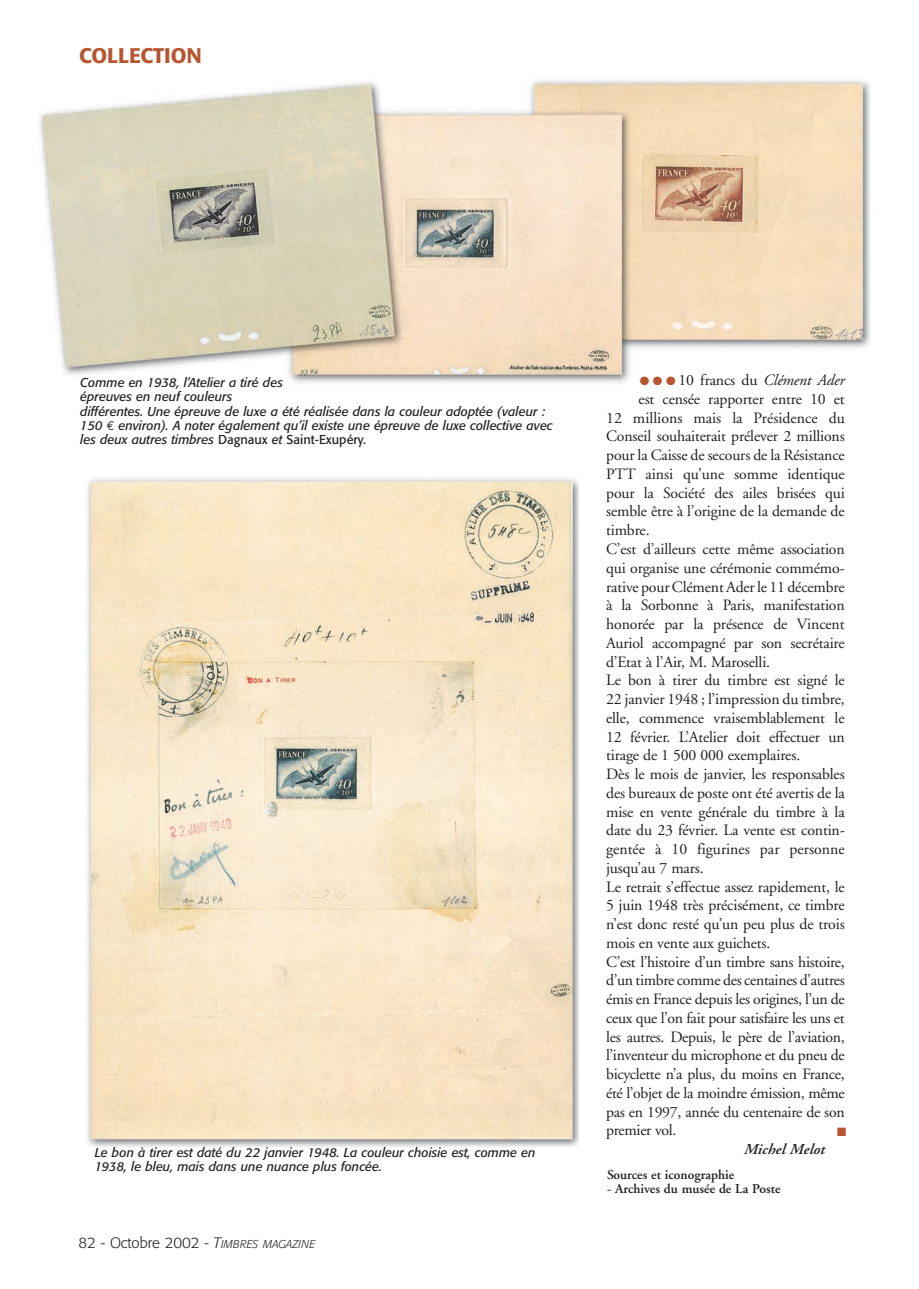
<style>
.page{position:relative;width:919px;height:1289px;background:#fff}
.page>*{position:absolute;margin:0;border:0;box-sizing:border-box;transform-origin:0 0}
.t1{font:500 21px "Formata";color:#b85530}
.t2{font:15.75px "Adobe Garamond";letter-spacing:-.01em;color:#231f20}
.t3{font:italic 15.75px "Adobe Garamond";letter-spacing:-.01em;color:#231f20}
.t4{font:300 15px "Formata";color:#231f20}
.t5{font:italic 600 15px "Adobe Garamond";color:#231f20;scale:1.05 1}
.t6{font:600 13.5px "Adobe Garamond";color:#231f20}
.t7{font:italic 12.75px/14.2px "Formata";color:#231f20}
.t8{font:12px "Zapf Dingbats";color:#b85530}
.s1{font-family:"Euro Mono Std";font-style:normal}
.s2{font-style:normal}
.s3{font-style:italic}
.s4{font-style:italic;font-size:11.25px}
</style>
<div class="page">
<img style="left:39px;top:80px;width:831px;height:303px">
<img style="left:87px;top:477px;width:491px;height:669px">
<h1 class="t1" style="left:79px;top:43px;width:124px">COLLECTION</h1>
<p class="t7" style="left:80px;top:375px;width:474px">Comme en 1938, l’Atelier a tiré des<br>épreuves en neuf couleurs<br>différentes. Une épreuve de luxe a été réalisée dans la couleur adoptée (valeur :<br>150 <span class="s1">€</span> environ). A noter également qu’il existe une épreuve de luxe collective avec les deux autres timbres <span class="s2">Dagnaux</span> et <span class="s2">Saint-Exupéry.</span></p>
<p class="t7" style="left:95px;top:1145px;width:442px">Le bon à tirer est daté du 22 janvier 1948. La couleur choisie est, comme en<br>1938, le bleu, mais dans une nuance plus foncée.</p>
<p class="t4" style="left:78px;top:1234px;width:238px">82 - Octobre 2002 - <span class="s3">T</span><span class="s4">IMBRES MAGAZINE</span></p>
<p class="t3" style="left:678px;top:372px;width:168px"><span class="s2">10 francs du</span> Clément Ader</p>
<p class="t2" style="left:638px;top:390px;width:207px">est censée rapporter entre 10 et</p>
<p class="t2" style="left:606px;top:409px;width:240px">12 millions mais la Présidence du</p>
<p class="t2" style="left:606px;top:428px;width:240px">Conseil souhaiterait prélever 2 millions</p>
<p class="t2" style="left:606px;top:447px;width:240px">pour la Caisse de secours de la Résistance</p>
<p class="t2" style="left:606px;top:465px;width:240px">PTT ainsi qu’une somme identique</p>
<p class="t2" style="left:606px;top:484px;width:240px">pour la Société des ailes brisées qui</p>
<p class="t2" style="left:606px;top:503px;width:240px">semble être à l’origine de la demande de</p>
<p class="t2" style="left:606px;top:522px;width:45px">timbre.</p>
<p class="t2" style="left:606px;top:540px;width:240px">C’est d’ailleurs cette même association</p>
<p class="t2" style="left:606px;top:559px;width:240px">qui organise une cérémonie commémo-</p>
<p class="t2" style="left:606px;top:578px;width:240px">rative pour Clément Ader le 11 décembre</p>
<p class="t2" style="left:606px;top:597px;width:240px">à la Sorbonne à Paris, manifestation</p>
<p class="t2" style="left:606px;top:615px;width:240px">honorée par la présence de Vincent</p>
<p class="t2" style="left:606px;top:634px;width:240px">Auriol accompagné par son secrétaire</p>
<p class="t2" style="left:606px;top:653px;width:165px">d’Etat à l’Air, M. Maroselli.</p>
<p class="t2" style="left:606px;top:672px;width:240px">Le bon à tirer du timbre est signé le</p>
<p class="t2" style="left:606px;top:690px;width:240px">22 janvier 1948 ; l’impression du timbre,</p>
<p class="t2" style="left:606px;top:709px;width:240px">elle, commence vraisemblablement le</p>
<p class="t2" style="left:606px;top:728px;width:240px">12 février. L’Atelier doit effectuer un</p>
<p class="t2" style="left:606px;top:746px;width:195px">tirage de 1 500 000 exemplaires.</p>
<p class="t2" style="left:606px;top:765px;width:240px">Dès le mois de janvier, les responsables</p>
<p class="t2" style="left:606px;top:784px;width:240px">des bureaux de poste ont été avertis de la</p>
<p class="t2" style="left:606px;top:803px;width:240px">mise en vente générale du timbre à la</p>
<p class="t2" style="left:606px;top:821px;width:240px">date du 23 février. La vente est contin-</p>
<p class="t2" style="left:606px;top:840px;width:240px">gentée à 10 figurines par personne</p>
<p class="t2" style="left:606px;top:859px;width:99px">jusqu’au 7 mars.</p>
<p class="t2" style="left:606px;top:878px;width:240px">Le retrait s’effectue assez rapidement, le</p>
<p class="t2" style="left:606px;top:896px;width:240px">5 juin 1948 très précisément, ce timbre</p>
<p class="t2" style="left:606px;top:915px;width:240px">n’est donc resté qu’un peu plus de trois</p>
<p class="t2" style="left:606px;top:934px;width:166px">mois en vente aux guichets.</p>
<p class="t2" style="left:606px;top:953px;width:240px">C’est l’histoire d’un timbre sans histoire,</p>
<p class="t2" style="left:606px;top:971px;width:240px">d’un timbre comme des centaines d’autres</p>
<p class="t2" style="left:606px;top:990px;width:240px">émis en France depuis les origines, l’un de</p>
<p class="t2" style="left:606px;top:1009px;width:240px">ceux que l’on fait pour satisfaire les uns et</p>
<p class="t2" style="left:606px;top:1028px;width:240px">les autres. Depuis, le père de l’aviation,</p>
<p class="t2" style="left:606px;top:1046px;width:240px">l’inventeur du microphone et du pneu de</p>
<p class="t2" style="left:606px;top:1065px;width:240px">bicyclette n’a plus, du moins en France,</p>
<p class="t2" style="left:606px;top:1084px;width:240px">été l’objet de la moindre émission, même</p>
<p class="t2" style="left:606px;top:1103px;width:240px">pas en 1997, année du centenaire de son</p>
<p class="t2" style="left:606px;top:1121px;width:72px">premier vol.</p>
<p class="t5" style="left:744px;top:1141px;width:79px">Michel Melot</p>
<p class="t8" style="left:639px;top:375px;width:37px">● ● ●</p>
<p class="t8" style="left:837px;top:1125px;width:11px">■</p>
<p class="t6" style="left:607px;top:1167px;width:129px">Sources et iconographie</p>
<p class="t6" style="left:607px;top:1181px;width:175px">- Archives du musée de La Poste</p>
</div>
